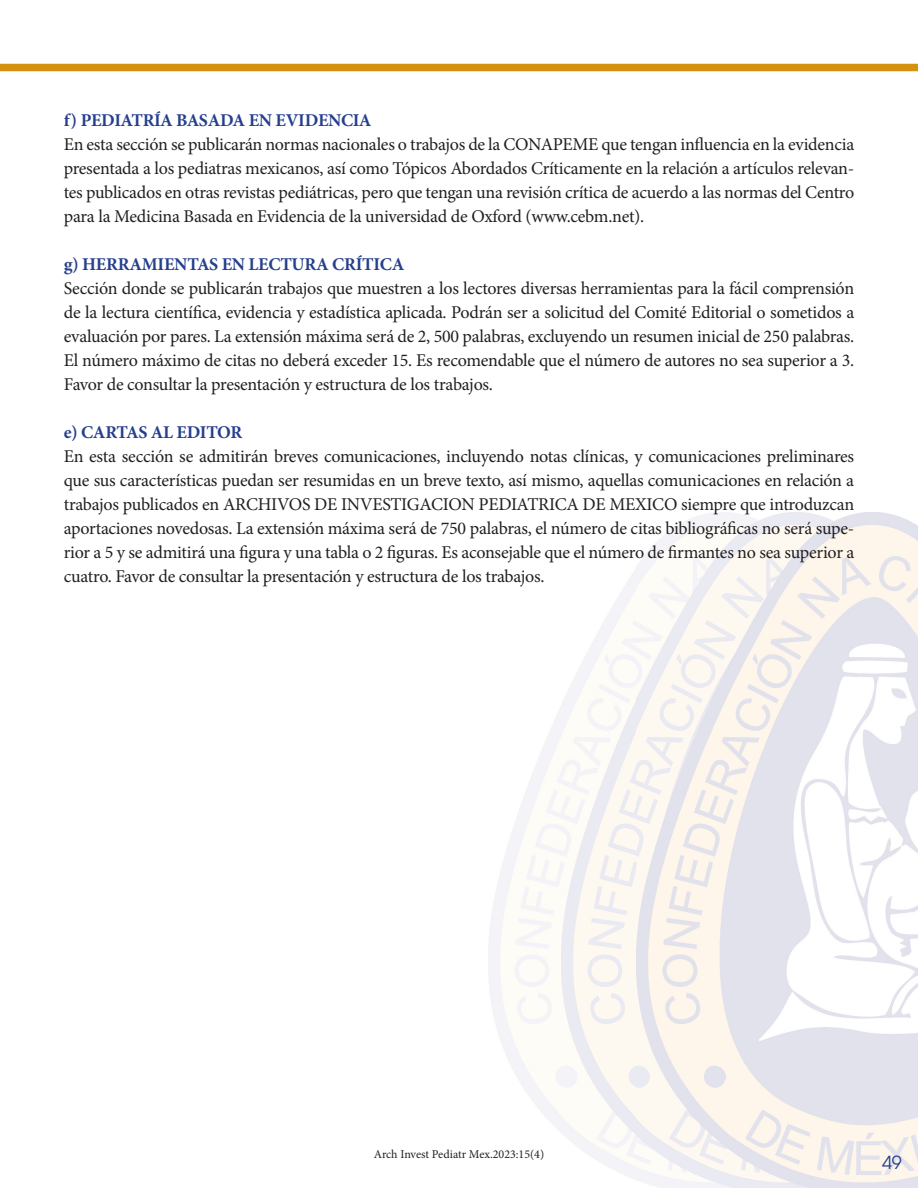
<style>
.page{position:relative;width:918px;height:1188px;background:#fff}
.page>*{position:absolute;margin:0;border:0;box-sizing:border-box;transform-origin:0 0}
.t1{font:18px/24px "Minion Pro";letter-spacing:-.015em;color:#231f20;text-align:justify}
.t2{font:700 18px "Minion Pro";letter-spacing:-.015em;color:#253f8e}
.t3{font:18px "Te X Gyre Adventor";color:#253f8e}
.t4{font:12px "Minion Pro";color:#231f20}
</style>
<div class="page">
<svg style="left:629px;top:565px;width:8px;height:616px"></svg>
<img style="left:637px;top:512px;width:281px;height:676px">
<div style="left:0;top:64px;width:918px;height:7px;background:#d59211"></div>
<p class="t2" style="left:64px;top:108px;width:309px">f) PEDIATRÍA BASADA EN EVIDENCIA</p>
<p class="t1" style="left:64px;top:132px;width:792px">En esta sección se publicarán normas nacionales o trabajos de la CONAPEME que tengan influencia en la evidencia presentada a los pediatras mexicanos, así como Tópicos Abordados Críticamente en la relación a artículos relevan&shy;tes publicados en otras revistas pediátricas, pero que tengan una revisión crítica de acuerdo a las normas del Centro para la Medicina Basada en Evidencia de la universidad de Oxford (www.cebm.net).</p>
<p class="t2" style="left:64px;top:252px;width:342px">g) HERRAMIENTAS EN LECTURA CRÍTICA</p>
<p class="t1" style="left:64px;top:276px;width:792px">Sección donde se publicarán trabajos que muestren a los lectores diversas herramientas para la fácil comprensión de la lectura científica, evidencia y estadística aplicada. Podrán ser a solicitud del Comité Editorial o sometidos a evaluación por pares. La extensión máxima será de 2, 500 palabras, excluyendo un resumen inicial de 250 palabras.<br>El número máximo de citas no deberá exceder 15. Es recomendable que el número de autores no sea superior a 3.<br>Favor de consultar la presentación y estructura de los trabajos.</p>
<p class="t2" style="left:64px;top:420px;width:180px">e) CARTAS AL EDITOR</p>
<p class="t1" style="left:64px;top:444px;width:792px">En esta sección se admitirán breves comunicaciones, incluyendo notas clínicas, y comunicaciones preliminares que sus características puedan ser resumidas en un breve texto, así mismo, aquellas comunicaciones en relación a trabajos publicados en ARCHIVOS DE INVESTIGACION PEDIATRICA DE MEXICO siempre que introduzcan aportaciones novedosas. La extensión máxima será de 750 palabras, el número de citas bibliográficas no será supe&shy;rior a 5 y se admitirá una figura y una tabla o 2 figuras. Es aconsejable que el número de firmantes no sea superior a cuatro. Favor de consultar la presentación y estructura de los trabajos.</p>
<p class="t4" style="left:374px;top:1146px;width:172px">Arch Invest Pediatr Mex.2023:15(4)</p>
<p class="t3" style="left:882px;top:1149px;width:21px">49</p>
</div>
